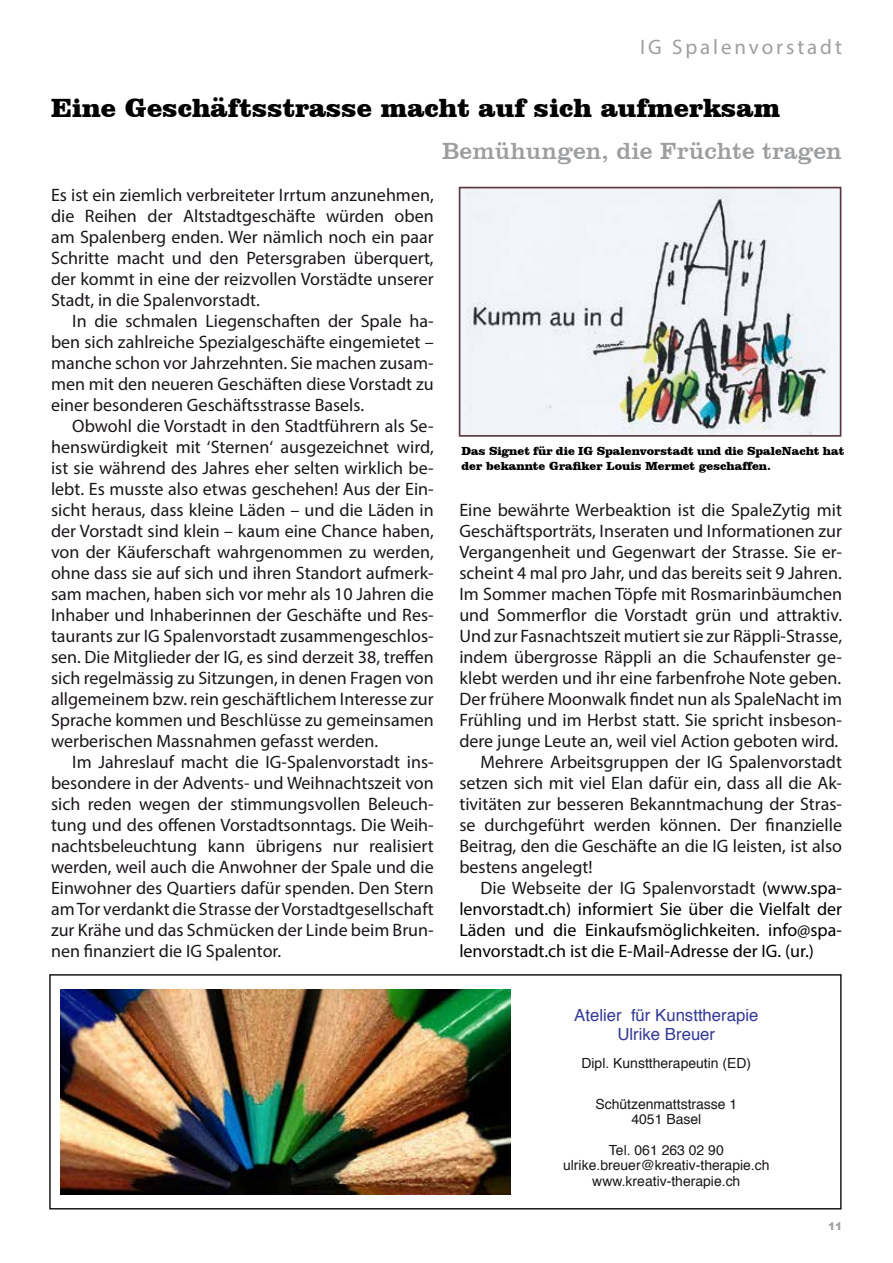
<style>
.page{position:relative;width:893px;height:1263px;background:#fff}
.page>*{position:absolute;margin:0;border:0;box-sizing:border-box;transform-origin:0 0}
.t1{font:900 27px "Clarendon BT";color:#000200}
.t2{font:24px "Clarendon BT";color:#9c9e9f}
.t3{font:21px "Myriad Pro";letter-spacing:.14em;color:#9c9e9f}
.t4{font:18px/21px "Myriad Pro";color:#1a171c;text-align:justify}
.t5{font:18px "Myriad Pro";color:#000}
.t6{font:16.8px/19px "Helvetica";color:#343995;text-align:center}
.t7{font:13.95px/15.3px "Helvetica";color:#1a171c;text-align:center}
.t8{font:900 12px/15px "Clarendon BT";color:#000}
.t9{font:900 10.5px "Arial";color:#9c9e9f}
.s1{color:#000}
</style>
<div class="page">
<img style="left:462px;top:190px;width:376px;height:244px">
<div style="left:459px;top:187px;width:382px;height:250px;border:2px solid #5b3a41"></div>
<img style="left:60px;top:989px;width:450px;height:205px">
<div style="left:49px;top:974px;width:793px;height:235px;border:2px solid #1a171c"></div>
<p class="t3" style="left:640px;top:34px;width:203px">IG Spalenvorstadt</p>
<h1 class="t1" style="left:51px;top:91px;width:730px">Eine Geschäftsstrasse macht auf sich aufmerksam</h1>
<h2 class="t2" style="left:442px;top:136px;width:401px">Bemühungen, die Früchte tragen</h2>
<p class="t4" style="left:51px;top:184px;width:384px">Es ist ein ziemlich verbreiteter Irrtum anzunehmen, die Reihen der Altstadtgeschäfte würden oben am Spalenberg enden. Wer nämlich noch ein paar Schritte macht und den Petersgraben überquert, der kommt in eine der reizvollen Vorstädte unserer Stadt, in die Spalenvorstadt.</p>
<p class="t4" style="left:51px;top:310px;width:384px;text-indent:21px">In die schmalen Liegenschaften der Spale ha&shy;ben sich zahlreiche Spezialgeschäfte eingemietet – manche schon vor Jahrzehnten. Sie machen zusam&shy;men mit den neueren Geschäften diese Vorstadt zu einer besonderen Geschäftsstrasse Basels.</p>
<p class="t4" style="left:51px;top:415px;width:384px;text-indent:21px">Obwohl die Vorstadt in den Stadtführern als Se&shy;henswürdigkeit mit ‘Sternen‘ ausgezeichnet wird, ist sie während des Jahres eher selten wirklich be&shy;lebt. Es musste also etwas geschehen! Aus der Ein&shy;sicht heraus, dass kleine Läden – und die Läden in der Vorstadt sind klein – kaum eine Chance haben, von der Käuferschaft wahrgenommen zu werden, ohne dass sie auf sich und ihren Standort aufmerk&shy;sam machen, haben sich vor mehr als 10 Jahren die Inhaber und Inhaberinnen der Geschäfte und Res&shy;taurants zur IG Spalenvorstadt zusammengeschlos&shy;sen. Die Mitglieder der IG, es sind derzeit 38, treffen sich regelmässig zu Sitzungen, in denen Fragen von allgemeinem bzw. rein geschäftlichem Interesse zur Sprache kommen und Beschlüsse zu gemeinsamen werberischen Massnahmen gefasst werden.</p>
<p class="t4" style="left:51px;top:751px;width:384px;text-indent:21px">Im Jahreslauf macht die IG-Spalenvorstadt ins&shy;besondere in der Advents- und Weihnachtszeit von sich reden wegen der stimmungsvollen Beleuch&shy;tung und des offenen Vorstadtsonntags. Die Weih&shy;nachtsbeleuchtung kann übrigens nur realisiert werden, weil auch die Anwohner der Spale und die Einwohner des Quartiers dafür spenden. Den Stern am Tor verdankt die Strasse der Vorstadtgesellschaft zur Krähe und das Schmücken der Linde beim Brun&shy;nen finanziert die IG Spalentor.</p>
<p class="t8" style="left:461px;top:443px;width:384px">Das Signet für die IG Spalenvorstadt und die SpaleNacht hat der bekannte Grafiker Louis Mermet geschaffen.</p>
<p class="t4" style="left:459px;top:499px;width:384px">Eine bewährte Werbeaktion ist die SpaleZytig mit</p>
<p class="t4" style="left:459px;top:520px;width:384px">Geschäftsporträts, Inseraten und Informationen zur</p>
<p class="t4" style="left:459px;top:541px;width:384px">Vergangenheit und Gegenwart der Strasse. Sie er-</p>
<p class="t4" style="left:459px;top:562px;width:384px">scheint 4 mal pro Jahr, und das bereits seit 9 Jahren.</p>
<p class="t4" style="left:459px;top:583px;width:384px">Im Sommer machen Töpfe mit Rosmarinbäumchen</p>
<p class="t4" style="left:459px;top:604px;width:384px">und Sommerflor die Vorstadt grün und attraktiv.</p>
<p class="t4" style="left:459px;top:625px;width:384px">Und zur Fasnachtszeit mutiert sie zur Räppli-Strasse,</p>
<p class="t4" style="left:459px;top:646px;width:384px">indem übergrosse Räppli an die Schaufenster ge-</p>
<p class="t4" style="left:459px;top:667px;width:383px">klebt werden und ihr eine farbenfrohe Note geben.</p>
<p class="t4" style="left:459px;top:688px;width:384px">Der frühere Moonwalk findet nun als SpaleNacht im</p>
<p class="t4" style="left:459px;top:709px;width:384px">Frühling und im Herbst statt. Sie spricht insbeson-</p>
<p class="t4" style="left:459px;top:730px;width:380px">dere junge Leute an, weil viel Action geboten wird.</p>
<p class="t4" style="left:481px;top:751px;width:363px">Mehrere Arbeitsgruppen der IG Spalenvorstadt</p>
<p class="t4" style="left:459px;top:772px;width:384px">setzen sich mit viel Elan dafür ein, dass all die Ak-</p>
<p class="t4" style="left:459px;top:793px;width:384px">tivitäten zur besseren Bekanntmachung der Stras-</p>
<p class="t4" style="left:459px;top:814px;width:384px">se durchgeführt werden können. Der finanzielle</p>
<p class="t4" style="left:459px;top:835px;width:384px">Beitrag, den die Geschäfte an die IG leisten, ist also</p>
<p class="t4" style="left:459px;top:857px;width:135px">bestens angelegt!</p>
<p class="t4" style="left:481px;top:878px;width:363px">Die Webseite der IG Spalenvorstadt <span class="s1">(www.spa-</span></p>
<p class="t5" style="left:459px;top:898px;width:384px">lenvorstadt.ch) informiert Sie über die Vielfalt der</p>
<p class="t5" style="left:459px;top:919px;width:384px">Läden und die Einkaufsmöglichkeiten. info@spa-</p>
<p class="t5" style="left:459px;top:940px;width:356px">lenvorstadt.ch ist die E-Mail-Adresse der IG. (ur.)</p>
<p class="t6" style="left:574px;top:1006px;width:186px">Atelier für Kunsttherapie<br>Ulrike Breuer</p>
<p class="t7" style="left:581px;top:1056px;width:171px">Dipl. Kunsttherapeutin (ED)</p>
<p class="t7" style="left:595px;top:1097px;width:143px">Schützenmattstrasse 1<br>4051 Basel</p>
<p class="t7" style="left:563px;top:1143px;width:208px">Tel. 061 263 02 90 ulrike.breuer@kreativ-therapie.ch www.kreativ-therapie.ch</p>
<p class="t9" style="left:828px;top:1219px;width:16px">11</p>
</div>
